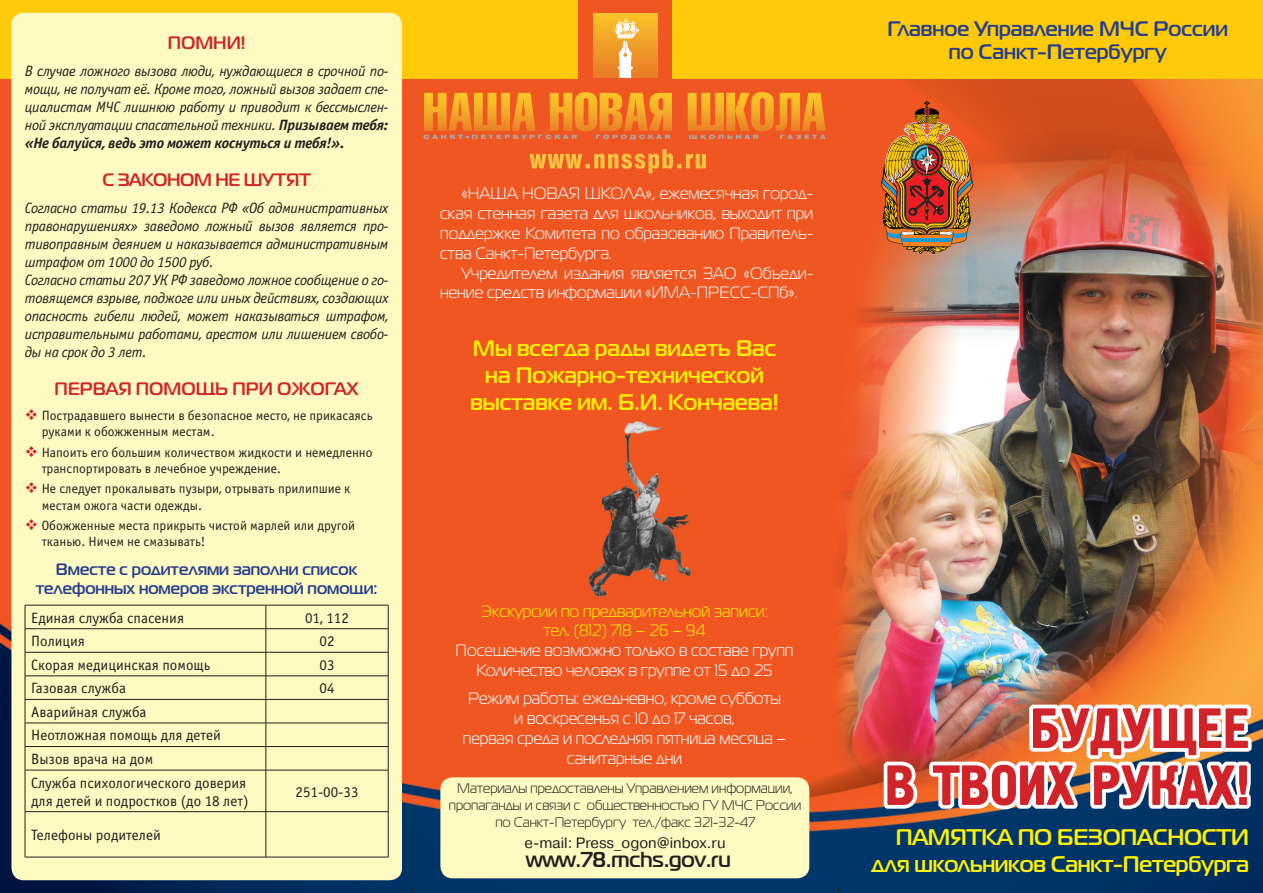
<style>
.page{position:relative;width:1263px;height:893px;background:#fff}
.page>*{position:absolute;margin:0;border:0;box-sizing:border-box;transform-origin:0 0}
.t1{font:57px "Pollock 1 C";color:#d1232a}
.t2{font:700 22.65px "Magistral C";letter-spacing:-.01em;color:#fff101}
.t3{font:700 22.5px "Magistral C";color:#fff101}
.t4{font:700 21.6px "Magistral C";color:#231f20}
.t5{font:700 21px/23.5px "Magistral C";color:#253f8e;text-align:center}
.t6{font:700 18px "Magistral C";color:#d1232a}
.t7{font:700 18px "Magistral C";letter-spacing:-.02em;color:#d1232a}
.t8{font:16.5px/19.8px "Magistral C";color:#fff;text-align:center}
.t9{font:700 16.5px/19.8px "Magistral C";color:#253f8e;text-align:center}
.t10{font:16.5px "Magistral C";color:#fff101}
.t11{font:italic 15px/18px "Officina Sans C";letter-spacing:-.02em;color:#231f20;text-align:justify}
.t12{font:15px "Officina Sans C";color:#231f20}
.t13{font:15px "Pragmatica C";color:#231f20}
.t14{font:13.8px/16.6px "Magistral C";color:#231f20;text-align:center}
.t15{font:13.5px/16.2px "Officina Sans C";color:#231f20}
.s1{font-weight:700}
.s2{color:#d1232a}
</style>
<div class="page">
<img style="left:0;top:0;width:1263px;height:893px">
<div style="left:673px;top:0;width:590px;height:78px;background:#feca0a"></div>
<div style="left:0;top:0;width:578px;height:78px;background:#feca0a"></div>
<img style="left:881px;top:101px;width:92px;height:153px">
<img style="left:880px;top:708px;width:142px;height:105px">
<svg style="left:1022px;top:698px;width:233px;height:195px"></svg>
<div style="left:440px;top:777px;width:369px;height:101px;background:#fffac1;border-radius:12px"></div>
<div style="left:11px;top:13px;width:391px;height:867px;background:#fffac1;border-radius:12px"></div>
<hr style="left:25px;top:605px;width:241px;height:1px;background:#231f20">
<hr style="left:266px;top:605px;width:122px;height:1px;background:#231f20">
<hr style="left:25px;top:628px;width:241px;height:1px;background:#231f20">
<hr style="left:266px;top:628px;width:122px;height:1px;background:#231f20">
<hr style="left:25px;top:652px;width:241px;height:1px;background:#231f20">
<hr style="left:266px;top:652px;width:122px;height:1px;background:#231f20">
<hr style="left:25px;top:676px;width:241px;height:1px;background:#231f20">
<hr style="left:266px;top:676px;width:122px;height:1px;background:#231f20">
<hr style="left:25px;top:699px;width:241px;height:1px;background:#231f20">
<hr style="left:266px;top:699px;width:122px;height:1px;background:#231f20">
<hr style="left:25px;top:723px;width:241px;height:1px;background:#231f20">
<hr style="left:266px;top:723px;width:122px;height:1px;background:#231f20">
<hr style="left:25px;top:746px;width:241px;height:1px;background:#231f20">
<svg style="left:25px;top:605px;width:1px;height:165px"></svg>
<hr style="left:266px;top:746px;width:122px;height:1px;background:#231f20">
<svg style="left:266px;top:605px;width:1px;height:165px"></svg>
<svg style="left:388px;top:605px;width:1px;height:165px"></svg>
<hr style="left:25px;top:770px;width:241px;height:1px;background:#231f20">
<hr style="left:25px;top:770px;width:1px;height:41px;background:#231f20">
<hr style="left:266px;top:770px;width:122px;height:1px;background:#231f20">
<hr style="left:266px;top:770px;width:1px;height:41px;background:#231f20">
<hr style="left:388px;top:770px;width:1px;height:41px;background:#231f20">
<hr style="left:25px;top:811px;width:241px;height:1px;background:#231f20">
<hr style="left:25px;top:812px;width:1px;height:45px;background:#231f20">
<hr style="left:266px;top:811px;width:122px;height:1px;background:#231f20">
<hr style="left:266px;top:812px;width:1px;height:45px;background:#231f20">
<hr style="left:388px;top:812px;width:1px;height:45px;background:#231f20">
<hr style="left:25px;top:857px;width:241px;height:1px;background:#231f20">
<hr style="left:266px;top:857px;width:122px;height:1px;background:#231f20">
<svg style="left:423px;top:92px;width:249px;height:48px;background:#ee8429"></svg>
<svg style="left:688px;top:92px;width:137px;height:47px;background:#ef8629"></svg>
<svg style="left:530px;top:149px;width:176px;height:24px;background:#f47c2c"></svg>
<div style="left:593px;top:14px;width:64px;height:64px;background:linear-gradient(to bottom,#f9c228,#e87c28)"></div>
<svg style="left:614px;top:19px;width:26px;height:59px"></svg>
<p class="t6" style="left:168px;top:32px;width:79px">Помни!</p>
<p class="t11" style="left:25px;top:62px;width:365px">В случае ложного вызова люди, нуждающиеся в срочной по&shy;мощи, не получат её. Кроме того, ложный вызов задает спе&shy;циалистам МЧС лишнюю работу и приводит к бессмыслен&shy;ной эксплуатации спасательной техники. <span class="s1">Призываем тебя: «Не балуйся, ведь это может коснуться и тебя!».</span></p>
<p class="t7" style="left:102px;top:169px;width:210px">с законом не шутят</p>
<p class="t11" style="left:25px;top:199px;width:365px">Согласно статьи 19.13 Кодекса РФ «Об административных правонарушениях» заведомо ложный вызов является про&shy;тивоправным деянием и наказывается административным штрафом от 1000 до 1500 руб.</p>
<p class="t11" style="left:25px;top:271px;width:365px">Согласно статьи 207 УК РФ заведомо ложное сообщение о го&shy;товящемся взрыве, поджоге или иных действиях, создающих опасность гибели людей, может наказываться штрафом, исправительными работами, арестом или лишением свобо&shy;ды на срок до 3 лет.</p>
<p class="t6" style="left:55px;top:378px;width:305px">Первая помощь при ожогах</p>
<p class="t15" style="left:42px;top:408px;width:332px;text-indent:-17px"><span class="s2">❖</span> Пострадавшего вынести в безопасное место, не прикасаясь руками к обожженным местам.</p>
<p class="t15" style="left:42px;top:444px;width:332px;text-indent:-17px"><span class="s2">❖</span> Напоить его большим количеством жидкости и немедленно транспортировать в лечебное учреждение.</p>
<p class="t15" style="left:42px;top:481px;width:310px;text-indent:-17px"><span class="s2">❖</span> Не следует прокалывать пузыри, отрывать прилипшие к местам ожога части одежды.</p>
<p class="t15" style="left:42px;top:518px;width:315px;text-indent:-17px"><span class="s2">❖</span> Обожженные места прикрыть чистой марлей или другой тканью. Ничем не смазывать!</p>
<p class="t9" style="left:36px;top:558px;width:343px">Вместе с родителями заполни список телефонных номеров экстренной помощи:</p>
<p class="t12" style="left:31px;top:609px;width:154px">Единая служба спасения</p>
<p class="t12" style="left:305px;top:609px;width:45px">01, 112</p>
<p class="t12" style="left:31px;top:633px;width:55px">Полиция</p>
<p class="t12" style="left:320px;top:633px;width:16px">02</p>
<p class="t12" style="left:31px;top:656px;width:181px">Скорая медицинская помощь</p>
<p class="t12" style="left:320px;top:656px;width:16px">03</p>
<p class="t12" style="left:31px;top:680px;width:96px">Газовая служба</p>
<p class="t12" style="left:320px;top:680px;width:16px">04</p>
<p class="t12" style="left:31px;top:704px;width:117px">Аварийная служба</p>
<p class="t12" style="left:31px;top:727px;width:191px">Неотложная помощь для детей</p>
<p class="t12" style="left:31px;top:751px;width:124px">Вызов врача на дом</p>
<p class="t12" style="left:31px;top:774px;width:217px">Служба психологического доверия</p>
<p class="t12" style="left:31px;top:792px;width:219px">для детей и подростков (до 18 лет)</p>
<p class="t12" style="left:295px;top:783px;width:65px">251-00-33</p>
<p class="t12" style="left:31px;top:827px;width:131px">Телефоны родителей</p>
<p class="t8" style="left:440px;top:184px;width:375px;text-align:justify;text-indent:21px">«НАША НОВАЯ ШКОЛА», ежемесячная город&shy;ская стенная газета для школьников, выходит при поддержке Комитета по образованию Правитель&shy;ства Санкт-Петербурга.</p>
<p class="t8" style="left:440px;top:263px;width:375px;text-align:left;text-indent:21px">Учредителем издания является ЗАО «Объеди&shy;нение средств информации «ИМА-ПРЕСС-СПб».</p>
<p class="t3" style="left:473px;top:335px;width:305px">Мы всегда рады видеть Вас</p>
<p class="t3" style="left:485px;top:362px;width:280px">на Пожарно-технической</p>
<p class="t3" style="left:471px;top:389px;width:309px">выставке им. Б.И. Кончаева!</p>
<p class="t10" style="left:481px;top:602px;width:288px">Экскурсии по предварительной записи:</p>
<p class="t10" style="left:544px;top:622px;width:163px">тел. (812) 718 – 26 – 94</p>
<p class="t8" style="left:456px;top:640px;width:339px">Посещение возможно только в составе групп</p>
<p class="t8" style="left:476px;top:660px;width:298px">Количество человек в группе от 15 до 25</p>
<p class="t8" style="left:468px;top:689px;width:314px">Режим работы: ежедневно, кроме субботы и воскресенья с 10 до 17 часов,</p>
<p class="t8" style="left:463px;top:728px;width:325px">первая среда и последняя пятница месяца – санитарные дни</p>
<p class="t14" style="left:449px;top:780px;width:354px">Материалы предоставлены Управлением информации, пропаганды и связи c общественностью ГУ МЧС России по Санкт-Петербургу тел./факс 321-32-47</p>
<p class="t13" style="left:525px;top:834px;width:203px">e-mail: Press_ogon@inbox.ru</p>
<p class="t4" style="left:526px;top:847px;width:206px">www.78.mchs.gov.ru</p>
<p class="t5" style="left:887px;top:16px;width:342px">Главное Управление МЧС России по Санкт-Петербургу</p>
<p class="t1" style="left:1031px;top:697px;width:221px">Будущее</p>
<p class="t1" style="left:885px;top:754px;width:366px">в твоих руках!</p>
<p class="t2" style="left:896px;top:823px;width:355px">Памятка по безопасности</p>
<p class="t2" style="left:871px;top:850px;width:379px">для школьников Санкт-Петербурга</p>
</div>
